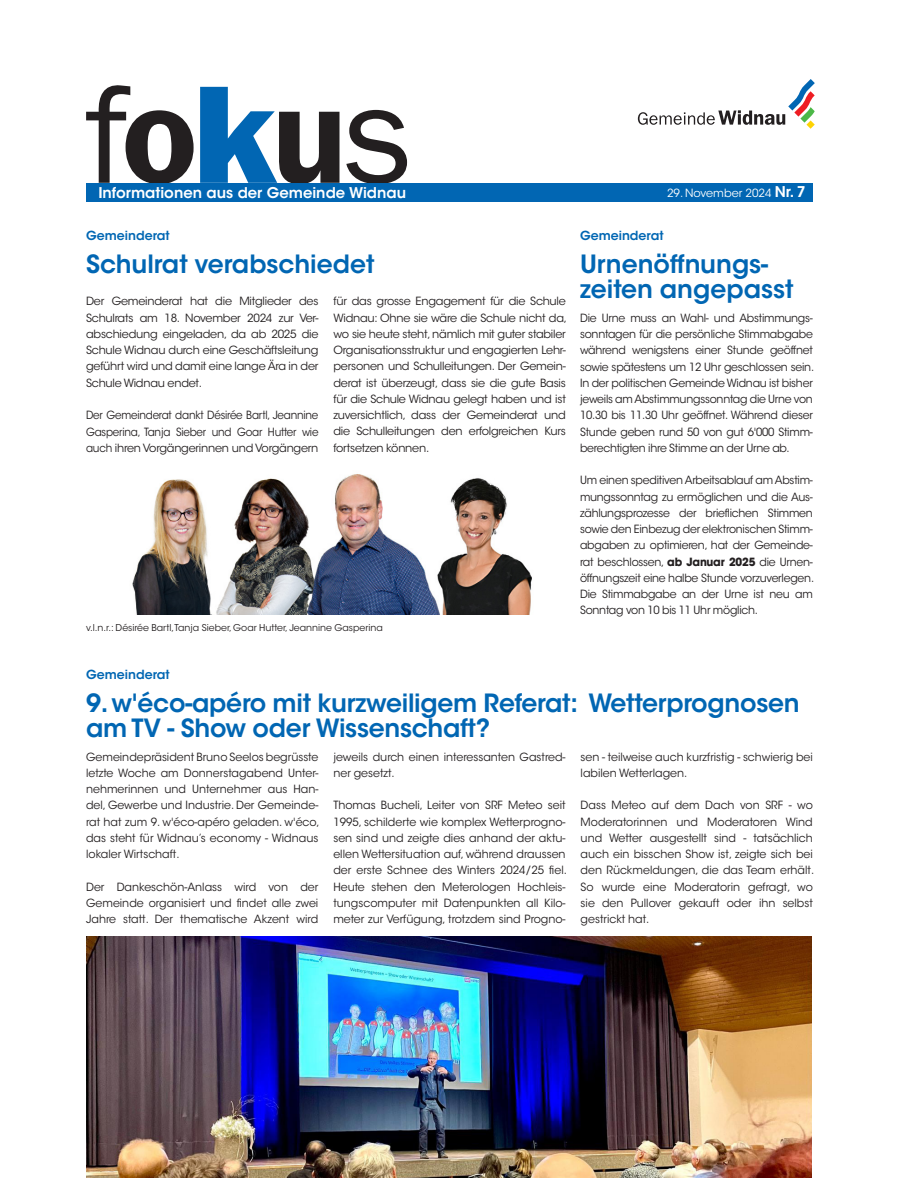
<style>
.page{position:relative;width:899px;height:1200px;background:#fff}
.page>*{position:absolute;margin:0;border:0;box-sizing:border-box;transform-origin:0 0}
.t1{font:600 25px/25px "ITC Avant Garde Std";letter-spacing:-.01em;color:#0166b3}
.t2{font:600 14.75px "ITC Avant Garde Std";color:#fff}
.t3{font:600 12.5px "ITC Avant Garde Std";color:#0166b3}
.t4{font:11.25px/16.2px "ITC Avant Garde Std";letter-spacing:-.015em;color:#231f20;text-align:justify}
.t5{font:11.25px/16.2px "ITC Avant Garde Std";letter-spacing:-.015em;color:#231f20;text-align:justify;scale:.92 1}
.t6{font:11.25px "ITC Avant Garde Std";color:#fff}
.t7{font:9.38px "ITC Avant Garde Std";color:#231f20}
.s1{font-weight:600;font-size:14.75px}
.s2{font-weight:700}
</style>
<div class="page">
<svg style="left:638px;top:79px;width:176px;height:50px"></svg>
<svg style="left:86px;top:85px;width:107px;height:98px"></svg>
<svg style="left:200px;top:87px;width:139px;height:96px"></svg>
<svg style="left:346px;top:110px;width:61px;height:73px"></svg>
<div style="left:86px;top:183px;width:726px;height:18px;background:#0166b3"></div>
<img style="left:132px;top:474px;width:400px;height:140px">
<img style="left:86px;top:936px;width:725px;height:241px">
<h2 class="t2" style="left:98px;top:183px;width:309px">Informationen aus der Gemeinde Widnau</h2>
<p class="t6" style="left:667px;top:186px;width:140px">29. November 2024 <span class="s1">Nr. 7</span></p>
<p class="t3" style="left:86px;top:228px;width:85px">Gemeinderat</p>
<h1 class="t1" style="left:86px;top:251px;width:290px">Schulrat verabschiedet</h1>
<p class="t4" style="left:86px;top:293px;width:234px">Der Gemeinderat hat die Mitglieder des Schulrats am 18. November 2024 zur Ver&shy;abschiedung eingeladen, da ab 2025 die Schule Widnau durch eine Geschäftsleitung geführt wird und damit eine lange Ära in der Schule Widnau endet.</p>
<p class="t5" style="left:86px;top:407px;width:254px">Der Gemeinderat dankt Désirée Bartl, Jeannine Gasperina, Tanja Sieber und Goar Hutter wie auch ihren Vorgängerinnen und Vorgängern</p>
<p class="t3" style="left:580px;top:228px;width:85px">Gemeinderat</p>
<h1 class="t1" style="left:580px;top:251px;width:215px">Urnenöffnungs&shy;zeiten angepasst</h1>
<p class="t4" style="left:580px;top:310px;width:235px">Die Urne muss an Wahl- und Abstimmungs&shy;sonntagen für die persönliche Stimmabgabe während wenigstens einer Stunde geöffnet sowie spätestens um 12 Uhr geschlossen sein.<br>In der politischen Gemeinde Widnau ist bisher jeweils am Abstimmungssonntag die Urne von 10.30 bis 11.30 Uhr geöffnet. Während dieser Stunde geben rund 50 von gut 6'000 Stimm&shy;berechtigten ihre Stimme an der Urne ab.</p>
<p class="t4" style="left:580px;top:472px;width:235px">Um einen speditiven Arbeitsablauf am Abstim&shy;mungssonntag zu ermöglichen und die Aus&shy;zählungsprozesse der brieflichen Stimmen sowie den Einbezug der elektronischen Stimm&shy;abgaben zu optimieren, hat der Gemeinde&shy;rat beschlossen, <span class="s2">ab Januar 2025</span> die Urnen&shy;öffnungszeit eine halbe Stunde vorzuverlegen.<br>Die Stimmabgabe an der Urne ist neu am Sonntag von 10 bis 11 Uhr möglich.</p>
<p class="t4" style="left:333px;top:293px;width:235px">für das grosse Engagement für die Schule Widnau: Ohne sie wäre die Schule nicht da, wo sie heute steht, nämlich mit guter stabiler Organisationsstruktur und engagierten Lehr&shy;personen und Schulleitungen. Der Gemein&shy;derat ist überzeugt, dass sie die gute Basis für die Schule Widnau gelegt haben und ist zuversichtlich, dass der Gemeinderat und die Schulleitungen den erfolgreichen Kurs fortsetzen können.</p>
<p class="t7" style="left:86px;top:621px;width:298px">v.l.n.r.: Désirée Bartl,Tanja Sieber, Goar Hutter, Jeannine Gasperina</p>
<p class="t3" style="left:86px;top:667px;width:85px">Gemeinderat</p>
<h1 class="t1" style="left:86px;top:690px;width:715px">9. w'éco-apéro mit kurzweiligem Referat: Wetterprognosen am TV - Show oder Wissenschaft?</h1>
<p class="t4" style="left:86px;top:748px;width:235px">Gemeindepräsident Bruno Seelos begrüsste letzte Woche am Donnerstagabend Unter&shy;nehmerinnen und Unternehmer aus Han&shy;del, Gewerbe und Industrie. Der Gemeinde&shy;rat hat zum 9. w'éco-apéro geladen. w'éco, das steht für Widnau’s economy - Widnaus lokaler Wirtschaft.</p>
<p class="t4" style="left:86px;top:878px;width:234px">Der Dankeschön-Anlass wird von der Gemeinde organisiert und findet alle zwei Jahre statt. Der thematische Akzent wird</p>
<p class="t4" style="left:333px;top:748px;width:234px">jeweils durch einen interessanten Gastred&shy;ner gesetzt.</p>
<p class="t4" style="left:333px;top:797px;width:235px">Thomas Bucheli, Leiter von SRF Meteo seit 1995, schilderte wie komplex Wetterprogno&shy;sen sind und zeigte dies anhand der aktu&shy;ellen Wettersituation auf, während draussen der erste Schnee des Winters 2024/25 fiel.<br>Heute stehen den Meterologen Hochleis&shy;tungscomputer mit Datenpunkten all Kilo&shy;meter zur Verfügung, trotzdem sind Progno-</p>
<p class="t4" style="left:580px;top:748px;width:234px">sen - teilweise auch kurzfristig - schwierig bei labilen Wetterlagen.</p>
<p class="t4" style="left:580px;top:797px;width:235px">Dass Meteo auf dem Dach von SRF - wo Moderatorinnen und Moderatoren Wind und Wetter ausgestellt sind - tatsächlich auch ein bisschen Show ist, zeigte sich bei den Rückmeldungen, die das Team erhält.<br>So wurde eine Moderatorin gefragt, wo sie den Pullover gekauft oder ihn selbst gestrickt hat.</p>
</div>
